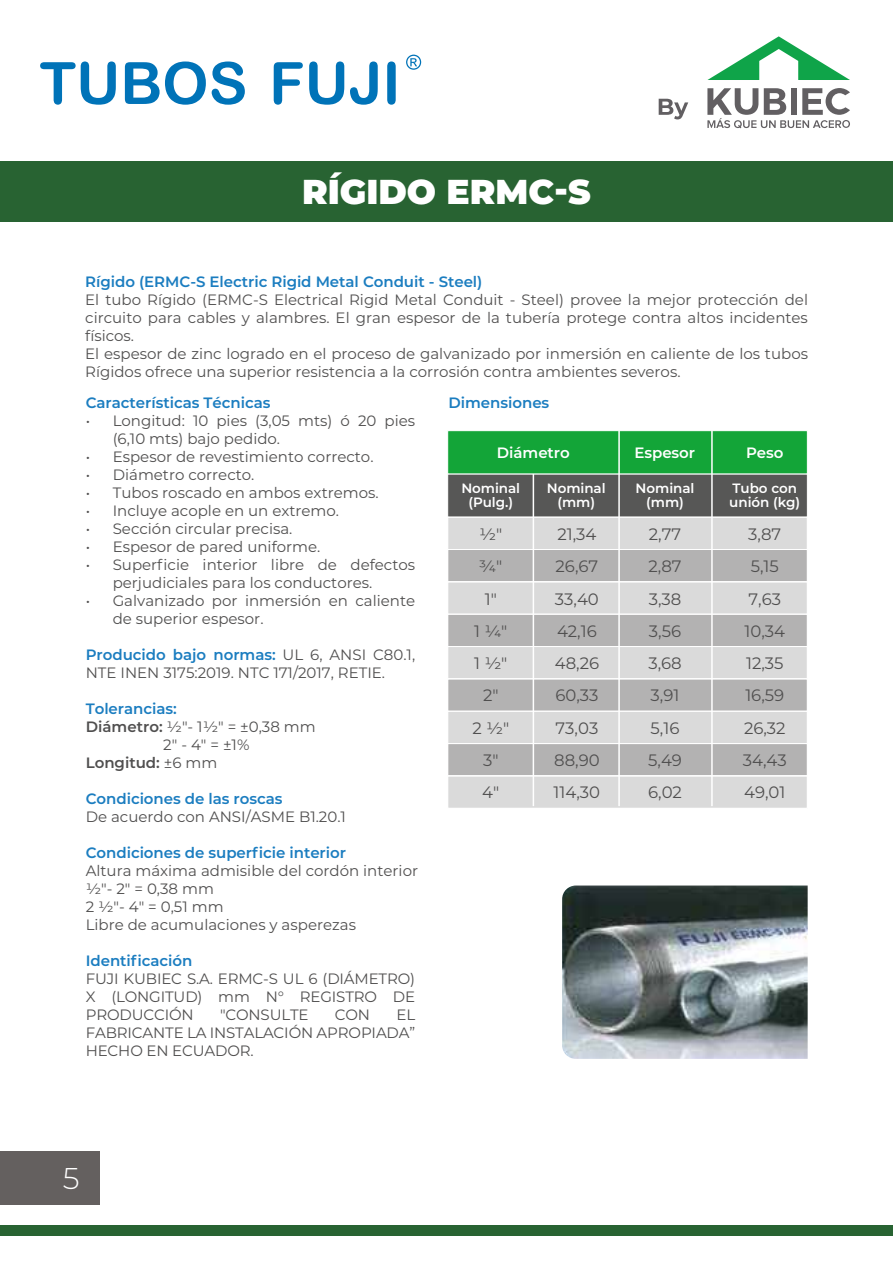
<style>
.page{position:relative;width:893px;height:1263px;background:#fff}
.page>*{position:absolute;margin:0;border:0;box-sizing:border-box;transform-origin:0 0}
.t1{font:900 34.5px "Montserrat";color:#fff}
.t2{font:300 30px "Montserrat";color:#fff}
.t3{font:16.5px/32.2px "Montserrat";color:#504f4f}
.t4{font:15px/18px "Montserrat";color:#504f4f}
.t5{font:600 15px "Montserrat";letter-spacing:-.005em;color:#1b7dc0}
.t6{font:600 15px "Montserrat";letter-spacing:-.005em;color:#fff}
.t7{font:600 15px "Montserrat";color:#504f4f}
.t8{font:600 13.5px/13.5px "Montserrat";letter-spacing:-.005em;color:#fff;text-align:center}
.s1{font-weight:600;color:#1b7dc0}
.s2{font-weight:600}
.s3{font-weight:400}
</style>
<div class="page">
<svg style="left:707px;top:36px;width:143px;height:44px"></svg>
<svg style="left:707px;top:88px;width:143px;height:40px"></svg>
<svg style="left:659px;top:99px;width:29px;height:20px"></svg>
<div style="left:0;top:161px;width:893px;height:60px;background:#286332"></div>
<svg style="left:406px;top:55px;width:15px;height:15px"></svg>
<svg style="left:40px;top:61px;width:76px;height:44px"></svg>
<svg style="left:125px;top:61px;width:81px;height:44px"></svg>
<svg style="left:212px;top:61px;width:33px;height:44px"></svg>
<svg style="left:274px;top:62px;width:29px;height:43px"></svg>
<svg style="left:309px;top:61px;width:35px;height:44px"></svg>
<svg style="left:350px;top:61px;width:28px;height:44px"></svg>
<svg style="left:387px;top:61px;width:9px;height:44px"></svg>
<div style="left:0;top:1225px;width:893px;height:11px;background:#286332"></div>
<div style="left:0;top:1151px;width:100px;height:54px;background:#64605f"></div>
<div style="left:447px;top:473px;width:361px;height:44px;background:#575756;border:1px solid #fff"></div>
<div style="left:447px;top:430px;width:361px;height:44px;background:#13a538;border:1px solid #fff"></div>
<div style="left:448px;top:517px;width:359px;height:33px;background:#dadada"></div>
<div style="left:447px;top:517px;width:361px;height:33px;border:1px solid #fff"></div>
<div style="left:448px;top:549px;width:359px;height:33px;background:#b3b2b2"></div>
<div style="left:447px;top:549px;width:361px;height:33px;border:1px solid #fff"></div>
<div style="left:448px;top:582px;width:359px;height:32px;background:#dadada"></div>
<div style="left:447px;top:581px;width:361px;height:34px;border:1px solid #fff"></div>
<div style="left:448px;top:614px;width:359px;height:33px;background:#b3b2b2"></div>
<div style="left:447px;top:614px;width:361px;height:33px;border:1px solid #fff"></div>
<div style="left:448px;top:646px;width:359px;height:33px;background:#dadada"></div>
<div style="left:447px;top:646px;width:361px;height:33px;border:1px solid #fff"></div>
<div style="left:448px;top:679px;width:359px;height:32px;background:#b3b2b2"></div>
<div style="left:447px;top:678px;width:361px;height:34px;border:1px solid #fff"></div>
<div style="left:448px;top:711px;width:359px;height:33px;background:#dadada"></div>
<div style="left:447px;top:711px;width:361px;height:33px;border:1px solid #fff"></div>
<div style="left:448px;top:743px;width:359px;height:33px;background:#b3b2b2"></div>
<div style="left:447px;top:743px;width:361px;height:33px;border:1px solid #fff"></div>
<div style="left:448px;top:776px;width:359px;height:32px;background:#dadada"></div>
<div style="left:447px;top:775px;width:361px;height:34px;border:1px solid #fff"></div>
<hr style="left:711px;top:431px;width:2px;height:375px;background:#fff">
<hr style="left:618px;top:431px;width:2px;height:375px;background:#fff">
<hr style="left:533px;top:474px;width:1px;height:332px;background:#fff">
<img style="left:562px;top:885px;width:246px;height:174px">
<h1 class="t1" style="left:302px;top:166px;width:290px">RÍGIDO ERMC-S</h1>
<p class="t5" style="left:85px;top:271px;width:399px">Rígido (ERMC-S Electric Rigid Metal Conduit - Steel)</p>
<p class="t4" style="left:85px;top:291px;width:724px">El tubo Rígido (ERMC-S Electrical Rigid Metal Conduit - Steel) provee la mejor protección del circuito para cables y alambres. El gran espesor de la tubería protege contra altos incidentes físicos.<br>El espesor de zinc logrado en el proceso de galvanizado por inmersión en caliente de los tubos Rígidos ofrece una superior resistencia a la corrosión contra ambientes severos.</p>
<p class="t5" style="left:86px;top:392px;width:186px">Características Técnicas</p>
<p class="t4" style="left:113px;top:411px;width:304px;text-indent:-27px">• Longitud: 10 pies (3,05 mts) ó 20 pies (6,10 mts) bajo pedido.</p>
<p class="t4" style="left:86px;top:447px;width:289px">• Espesor de revestimiento correcto.</p>
<p class="t4" style="left:86px;top:465px;width:170px">• Diámetro correcto.</p>
<p class="t4" style="left:86px;top:483px;width:294px">• Tubos roscado en ambos extremos.</p>
<p class="t4" style="left:86px;top:501px;width:255px">• Incluye acople en un extremo.</p>
<p class="t4" style="left:86px;top:519px;width:208px">• Sección circular precisa.</p>
<p class="t4" style="left:86px;top:537px;width:236px">• Espesor de pared uniforme.</p>
<p class="t4" style="left:113px;top:555px;width:304px;text-indent:-27px">• Superficie interior libre de defectos perjudiciales para los conductores.</p>
<p class="t4" style="left:113px;top:591px;width:304px;text-indent:-27px">• Galvanizado por inmersión en caliente de superior espesor.</p>
<p class="t4" style="left:86px;top:645px;width:331px"><span class="s1">Producido bajo normas:</span> UL 6, ANSI C80.1,<br>NTE INEN 3175:2019. NTC 171/2017, RETIE.</p>
<p class="t5" style="left:86px;top:698px;width:93px">Tolerancias:</p>
<p class="t4" style="left:86px;top:717px;width:232px"><span class="s2">Diámetro:</span> ½"- 1½" = ±0,38 mm</p>
<p class="t4" style="left:163px;top:735px;width:88px">2" - 4" = ±1%</p>
<p class="t7" style="left:86px;top:752px;width:133px">Longitud: <span class="s3">±6 mm</span></p>
<p class="t5" style="left:86px;top:788px;width:198px">Condiciones de las roscas</p>
<p class="t4" style="left:86px;top:807px;width:262px">De acuerdo con ANSI/ASME B1.20.1</p>
<p class="t5" style="left:86px;top:842px;width:262px">Condiciones de superficie interior</p>
<p class="t4" style="left:86px;top:861px;width:334px">Altura máxima admisible del cordón interior ½"- 2" = 0,38 mm<br>2 ½"- 4" = 0,51 mm<br>Libre de acumulaciones y asperezas</p>
<p class="t5" style="left:86px;top:950px;width:108px">Identificación</p>
<p class="t4" style="left:86px;top:969px;width:331px;text-align:justify">FUJI KUBIEC S.A. ERMC-S UL 6 (DIÁMETRO)<br>X (LONGITUD) mm N° REGISTRO DE PRODUCCIÓN</p>
<p class="t5" style="left:449px;top:392px;width:102px">Dimensiones</p>
<p class="t6" style="left:497px;top:442px;width:74px">Diámetro</p>
<p class="t8" style="left:547px;top:481px;width:60px">Nominal (mm)</p>
<p class="t3" style="left:554px;top:517px;width:48px">21,34<br>26,67<br>33,40<br>42,16<br>48,26<br>60,33<br>73,03<br>88,90<br>114,30</p>
<p class="t3" style="left:648px;top:517px;width:35px">2,77<br>2,87<br>3,38<br>3,56<br>3,68<br>3,91<br>5,16<br>5,49<br>6,02</p>
<p class="t6" style="left:746px;top:442px;width:39px">Peso</p>
<p class="t6" style="left:634px;top:442px;width:62px">Espesor</p>
<p class="t8" style="left:461px;top:481px;width:60px">Nominal (Pulg.)</p>
<p class="t3" style="left:472px;top:517px;width:38px;text-align:center">½" ¾"<br>1"<br>1 ¼"<br>1 ½"<br>2"<br>2 ½"<br>3"<br>4"</p>
<p class="t8" style="left:636px;top:481px;width:60px">Nominal (mm)</p>
<p class="t8" style="left:729px;top:481px;width:72px;text-align:left">Tubo con unión (kg)</p>
<p class="t3" style="left:743px;top:517px;width:45px;text-align:center">3,87<br>5,15<br>7,63<br>10,34<br>12,35<br>16,59<br>26,32<br>34,43<br>49,01</p>
<p class="t4" style="left:220px;top:1005px;width:90px">"CONSULTE</p>
<p class="t4" style="left:335px;top:1005px;width:37px">CON</p>
<p class="t4" style="left:86px;top:1005px;width:331px;text-align:justify;text-indent:311px">EL FABRICANTE LA INSTALACIÓN APROPIADA” HECHO EN ECUADOR.</p>
<h2 class="t2" style="left:63px;top:1158px;width:18px">5</h2>
</div>
